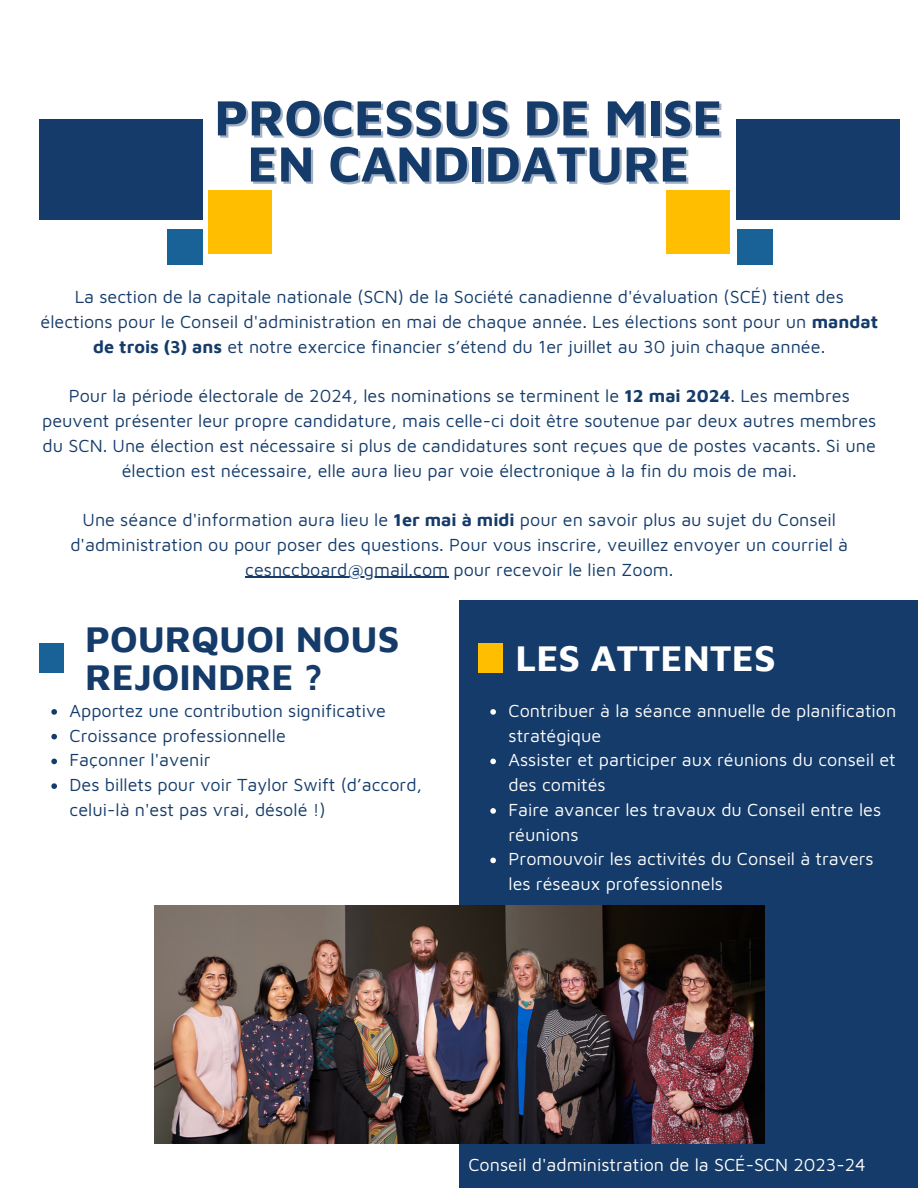
<style>
.page{position:relative;width:918px;height:1188px;background:#fff}
.page>*{position:absolute;margin:0;border:0;box-sizing:border-box;transform-origin:0 0}
.t1{font:700 51px "Maven Pro";color:#143b69}
.t2{font:700 37.5px/38.2px "Maven Pro";color:#143b69}
.t3{font:700 37.5px "Maven Pro";color:#fff}
.t4{font:18px/24.8px "Maven Pro";color:#143b69;text-align:center}
.t5{font:18px/24.8px "Maven Pro";color:#fff}
.s1{font-weight:700}
</style>
<div class="page">
<div style="left:39px;top:119px;width:164px;height:100px;background:#143b69"></div>
<div style="left:736px;top:119px;width:164px;height:100px;background:#143b69"></div>
<div style="left:459px;top:601px;width:459px;height:587px;background:#143b69"></div>
<div style="left:478px;top:643px;width:25px;height:29px;background:#ffbf00"></div>
<div style="left:39px;top:643px;width:25px;height:29px;background:#196297"></div>
<div style="left:666px;top:190px;width:64px;height:64px;background:#ffbf00"></div>
<div style="left:737px;top:229px;width:36px;height:36px;background:#196297"></div>
<div style="left:208px;top:190px;width:64px;height:64px;background:#ffbf00"></div>
<div style="left:167px;top:229px;width:36px;height:36px;background:#196297"></div>
<img style="left:154px;top:905px;width:610px;height:239px">
<svg style="left:490px;top:709px;width:6px;height:6px"></svg>
<svg style="left:490px;top:759px;width:6px;height:5px"></svg>
<svg style="left:490px;top:808px;width:6px;height:6px"></svg>
<svg style="left:490px;top:858px;width:6px;height:5px"></svg>
<hr style="left:245px;top:577px;width:203px;height:1px;background:#143b69">
<svg style="left:51px;top:709px;width:6px;height:6px"></svg>
<svg style="left:51px;top:734px;width:6px;height:5px"></svg>
<svg style="left:51px;top:759px;width:6px;height:5px"></svg>
<svg style="left:51px;top:783px;width:6px;height:6px"></svg>
<h1 class="t1" style="left:214px;top:86px;width:510px">PROCESSUS DE MISE</h1>
<p class="t1" style="left:247px;top:132px;width:444px">EN CANDIDATURE</p>
<p class="t4" style="left:40px;top:284px;width:839px">La section de la capitale nationale (SCN) de la Société canadienne d'évaluation (SCÉ) tient des élections pour le Conseil d'administration en mai de chaque année. Les élections sont pour un <span class="s1">mandat de trois (3) ans</span> et notre exercice financier s’étend du 1er juillet au 30 juin chaque année.</p>
<h2 class="t4" style="left:42px;top:383px;width:836px">Pour la période électorale de 2024, les nominations se terminent le <span class="s1">12 mai 2024</span>. Les membres peuvent présenter leur propre candidature, mais celle-ci doit être soutenue par deux autres membres du SCN. Une élection est nécessaire si plus de candidatures sont reçues que de postes vacants. Si une élection est nécessaire, elle aura lieu par voie électronique à la fin du mois de mai.</h2>
<p class="t4" style="left:70px;top:507px;width:779px">Une séance d'information aura lieu le <span class="s1">1er mai à midi</span> pour en savoir plus au sujet du Conseil d'administration ou pour poser des questions. Pour vous inscrire, veuillez envoyer un courriel à</p>
<p class="t4" style="left:245px;top:556px;width:430px">cesnccboard@gmail.com pour recevoir le lien Zoom.</p>
<p class="t2" style="left:85px;top:619px;width:316px">POURQUOI NOUS<br>REJOINDRE ?</p>
<p class="t4" style="left:70px;top:698px;width:318px">Apportez une contribution significative</p>
<p class="t4" style="left:70px;top:723px;width:218px">Croissance professionnelle</p>
<p class="t4" style="left:70px;top:747px;width:354px;text-align:left">Façonner l'avenir<br>Des billets pour voir Taylor Swift (d’accord, celui-là n'est pas vrai, désolé !)</p>
<h2 class="t3" style="left:516px;top:635px;width:262px">LES ATTENTES</h2>
<p class="t5" style="left:509px;top:698px;width:389px">Contribuer à la séance annuelle de planification stratégique</p>
<p class="t5" style="left:509px;top:747px;width:389px">Assister et participer aux réunions du conseil et des comités</p>
<p class="t5" style="left:509px;top:797px;width:374px">Faire avancer les travaux du Conseil entre les réunions</p>
<p class="t5" style="left:509px;top:846px;width:367px">Promouvoir les activités du Conseil à travers les réseaux professionnels</p>
<p class="t5" style="left:468px;top:1151px;width:399px">Conseil d'administration de la SCÉ-SCN 2023-24</p>
</div>
